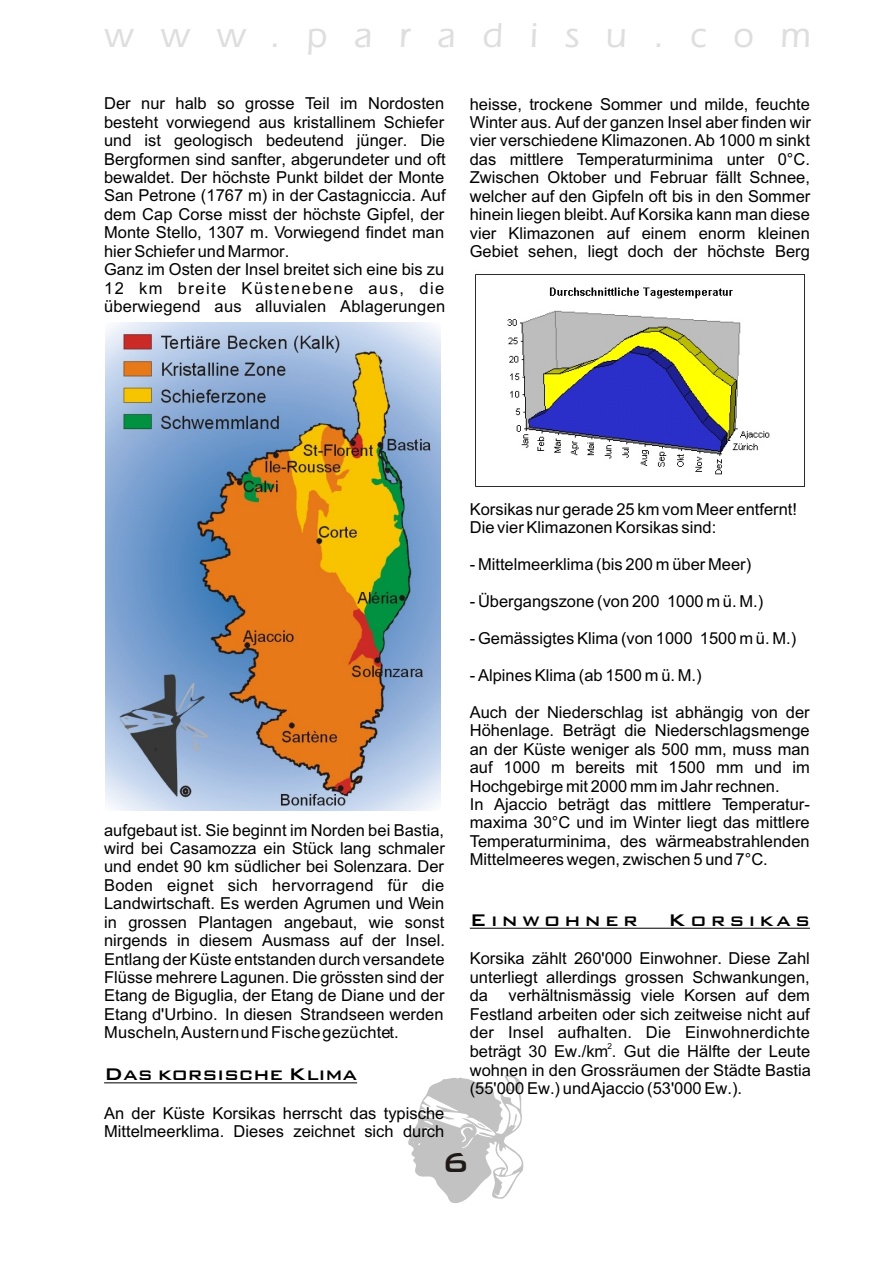
<style>
.page{position:relative;width:894px;height:1263px;background:#fff}
.page>*{position:absolute;margin:0;border:0;box-sizing:border-box;transform-origin:0 0}
.t1{font:36px "Eras Md BT";letter-spacing:.75em;color:#dedede}
.t2{font:36px "Bank Gothic Md BT";color:#1f1a17}
.t3{font:22.5px "Bank Gothic Md BT";color:#000}
.t4{font:22.5px "Bank Gothic Md BT";letter-spacing:.19em;color:#000}
.t5{font:16.5px/18.5px "Arial";color:#000}
.t6{font:8.25px "Arial";color:#000}
.s1{font-family:"Bank Gothic Md BT";font-size:22.5px}
</style>
<div class="page">
<svg style="left:408px;top:1075px;width:116px;height:128px"></svg>
<hr style="left:104px;top:1082px;width:253px;height:1px;background:#000">
<hr style="left:470px;top:928px;width:340px;height:1px;background:#000">
<img style="left:106px;top:323px;width:334px;height:487px">
<img style="left:475px;top:274px;width:330px;height:213px">
<h1 class="t1" style="left:105px;top:19px;width:708px">www.paradisu.com</h1>
<p class="t5" style="left:104px;top:96px;width:342px">Der nur halb so grosse Teil im Nordosten</p>
<p class="t5" style="left:470px;top:96px;width:342px">heisse, trockene Sommer und milde, feuchte</p>
<p class="t5" style="left:104px;top:114px;width:342px">besteht vorwiegend aus kristallinem Schiefer</p>
<p class="t5" style="left:470px;top:114px;width:343px">Winter aus. Auf der ganzen Insel aber finden wir</p>
<p class="t5" style="left:104px;top:133px;width:343px">und ist geologisch bedeutend jünger. Die</p>
<p class="t5" style="left:470px;top:133px;width:342px">vier verschiedene Klimazonen. Ab 1000 m sinkt</p>
<p class="t5" style="left:104px;top:151px;width:343px">Bergformen sind sanfter, abgerundeter und oft</p>
<p class="t5" style="left:470px;top:151px;width:342px">das mittlere Temperaturminima unter 0°C.</p>
<p class="t5" style="left:104px;top:170px;width:342px">bewaldet. Der höchste Punkt bildet der Monte</p>
<p class="t5" style="left:470px;top:170px;width:342px">Zwischen Oktober und Februar fällt Schnee,</p>
<p class="t5" style="left:104px;top:188px;width:343px">San Petrone (1767 m) in der Castagniccia. Auf</p>
<p class="t5" style="left:470px;top:188px;width:342px">welcher auf den Gipfeln oft bis in den Sommer</p>
<p class="t5" style="left:104px;top:206px;width:342px">dem Cap Corse misst der höchste Gipfel, der</p>
<p class="t5" style="left:470px;top:207px;width:342px">hinein liegen bleibt. Auf Korsika kann man diese</p>
<p class="t5" style="left:104px;top:225px;width:342px">Monte Stello, 1307 m. Vorwiegend findet man</p>
<p class="t5" style="left:470px;top:225px;width:342px">vier Klimazonen auf einem enorm kleinen</p>
<p class="t5" style="left:104px;top:243px;width:187px">hier Schiefer und Marmor.</p>
<p class="t5" style="left:470px;top:243px;width:342px">Gebiet sehen, liegt doch der höchste Berg</p>
<p class="t5" style="left:104px;top:262px;width:343px;text-align:justify">Ganz im Osten der Insel breitet sich eine bis zu 12 km breite Küstenebene aus, die überwiegend aus alluvialen Ablagerungen</p>
<p class="t5" style="left:470px;top:502px;width:329px">Korsikas nur gerade 25 km vom Meer entfernt!<br>Die vier Klimazonen Korsikas sind:</p>
<p class="t5" style="left:470px;top:557px;width:283px">- Mittelmeerklima (bis 200 m über Meer)</p>
<p class="t5" style="left:470px;top:594px;width:295px">- Übergangszone (von 200 1000 m ü. M.)</p>
<p class="t5" style="left:470px;top:631px;width:328px">- Gemässigtes Klima (von 1000 1500 m ü. M.)</p>
<p class="t5" style="left:470px;top:667px;width:233px">- Alpines Klima (ab 1500 m ü. M.)</p>
<p class="t5" style="left:470px;top:704px;width:342px">Auch der Niederschlag ist abhängig von der Höhenlage. Beträgt die Niederschlagsmenge an der Küste weniger als 500 mm, muss man auf 1000 m bereits mit 1500 mm und im Hochgebirge mit 2000 mm im Jahr rechnen.<br>In Ajaccio beträgt das mittlere Temperatur&shy;maxima 30°C und im Winter liegt das mittlere</p>
<p class="t5" style="left:104px;top:822px;width:342px">aufgebaut ist. Sie beginnt im Norden bei Bastia,</p>
<p class="t5" style="left:470px;top:833px;width:342px">Temperaturminima, des wärmeabstrahlenden</p>
<p class="t5" style="left:104px;top:840px;width:342px">wird bei Casamozza ein Stück lang schmaler</p>
<p class="t5" style="left:470px;top:852px;width:300px">Mittelmeeres wegen, zwischen 5 und 7°C.</p>
<p class="t5" style="left:104px;top:859px;width:535px">und endet 90 km südlicher bei Solenzara. Der<br>Boden eignet sich hervorragend für die<br>Landwirtschaft. Es werden Agrumen und Wein<br>in grossen Plantagen angebaut, wie sonst <span class="s1">E i n w o h n e r</span></p>
<h2 class="t4" style="left:668px;top:909px;width:143px">Korsikas</h2>
<p class="t5" style="left:104px;top:933px;width:342px">nirgends in diesem Ausmass auf der Insel.<br>Entlang der Küste entstanden durch versandete</p>
<p class="t5" style="left:470px;top:951px;width:342px">Korsika zählt 260'000 Einwohner. Diese Zahl</p>
<p class="t5" style="left:104px;top:970px;width:342px">Flüsse mehrere Lagunen. Die grössten sind der</p>
<p class="t5" style="left:470px;top:969px;width:342px">unterliegt allerdings grossen Schwankungen,</p>
<p class="t5" style="left:104px;top:988px;width:342px">Etang de Biguglia, der Etang de Diane und der</p>
<p class="t5" style="left:470px;top:988px;width:342px">da verhältnismässig viele Korsen auf dem</p>
<p class="t5" style="left:104px;top:1006px;width:341px">Etang d'Urbino. In diesen Strandseen werden</p>
<p class="t5" style="left:470px;top:1006px;width:342px">Festland arbeiten oder sich zeitweise nicht auf</p>
<p class="t5" style="left:104px;top:1025px;width:296px">Muscheln, Austern und Fische gezüchtet.</p>
<p class="t5" style="left:470px;top:1025px;width:342px">der Insel aufhalten. Die Einwohnerdichte</p>
<p class="t6" style="left:607px;top:1043px;width:6px">2</p>
<p class="t5" style="left:470px;top:1044px;width:342px">beträgt 30 Ew./km . Gut die Hälfte der Leute</p>
<h2 class="t3" style="left:104px;top:1063px;width:255px">Das korsische Klima</h2>
<p class="t5" style="left:470px;top:1062px;width:343px">wohnen in den Grossräumen der Städte Bastia (55'000 Ew.) und Ajaccio (53'000 Ew.).</p>
<p class="t5" style="left:104px;top:1105px;width:342px">An der Küste Korsikas herrscht das typische<br>Mittelmeerklima. Dieses zeichnet sich durch</p>
<h1 class="t2" style="left:442px;top:1145px;width:29px">6</h1>
</div>
